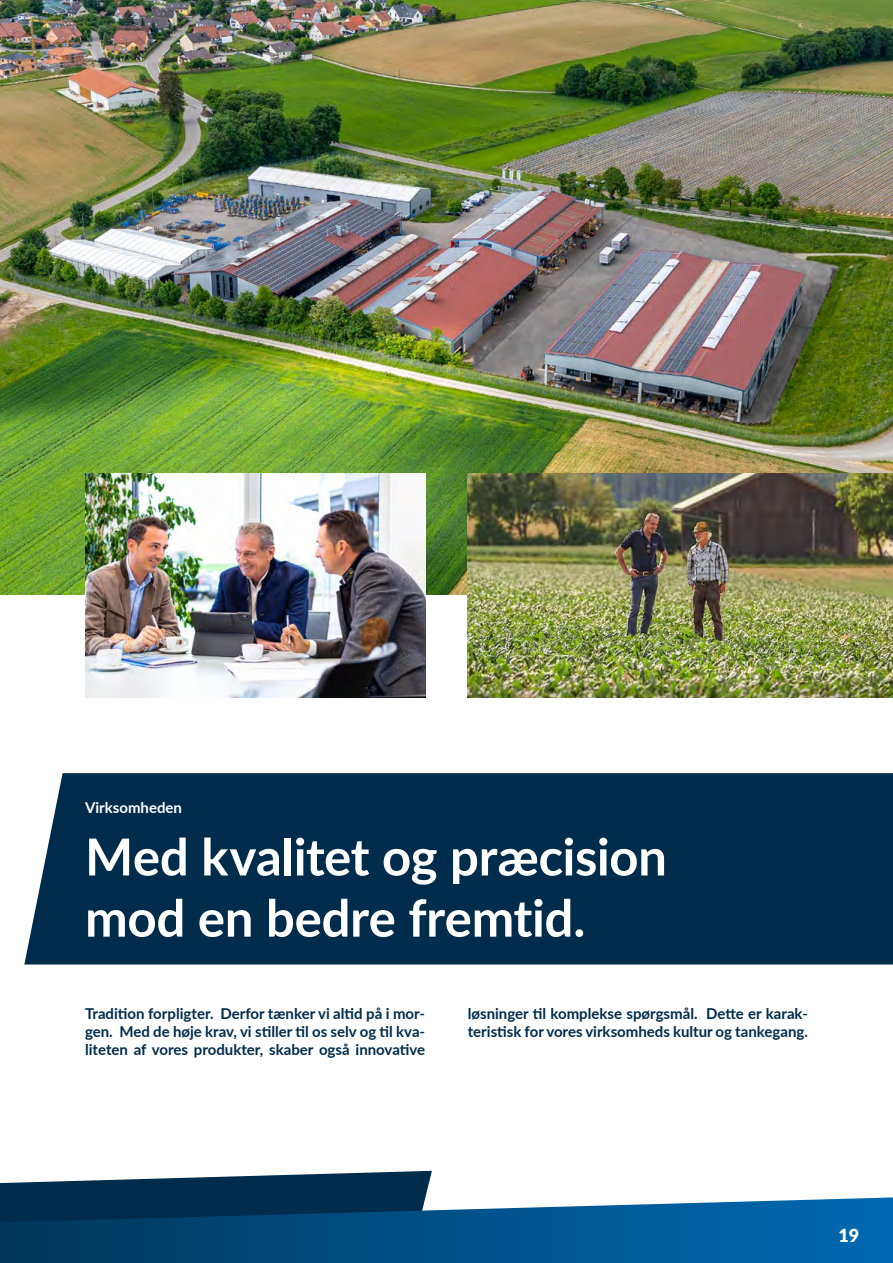
<style>
.page{position:relative;width:893px;height:1263px;background:#fff}
.page>*{position:absolute;margin:0;border:0;box-sizing:border-box;transform-origin:0 0}
.t1{font:700 51px/61.2px "Lato";letter-spacing:-.005em;color:#fff}
.t2{font:900 18px "Lato";color:#fff}
.t3{font:700 15px/18px "Lato";color:#002c4b;text-align:justify}
.t4{font:700 15px "Lato";color:#fff}
</style>
<div class="page">
<img style="left:1px;top:0;width:892px;height:594px">
<svg style="left:0;top:1171px;width:432px;height:26px"></svg>
<svg style="left:0;top:1197px;width:893px;height:66px;background:#0e5687"></svg>
<div style="left:24px;top:773px;width:869px;height:191px;background:#002c4b"></div>
<img style="left:0;top:0;width:1px;height:594px">
<img style="left:468px;top:474px;width:425px;height:223px">
<img style="left:85px;top:474px;width:340px;height:223px">
<p class="t4" style="left:85px;top:797px;width:99px">Virksomheden</p>
<h1 class="t1" style="left:85px;top:824px;width:583px">Med kvalitet og præcision mod en bedre fremtid.</h1>
<p class="t3" style="left:85px;top:1004px;width:342px">Tradition forpligter. Derfor tænker vi altid på i mor&shy;gen. Med de høje krav, vi stiller til os selv og til kva&shy;liteten af vores produkter, skaber også innovative</p>
<p class="t3" style="left:468px;top:1004px;width:342px">løsninger til komplekse spørgsmål. Dette er karak&shy;teristisk for vores virksomheds kultur og tankegang.</p>
<p class="t2" style="left:838px;top:1221px;width:22px">19</p>
</div>
